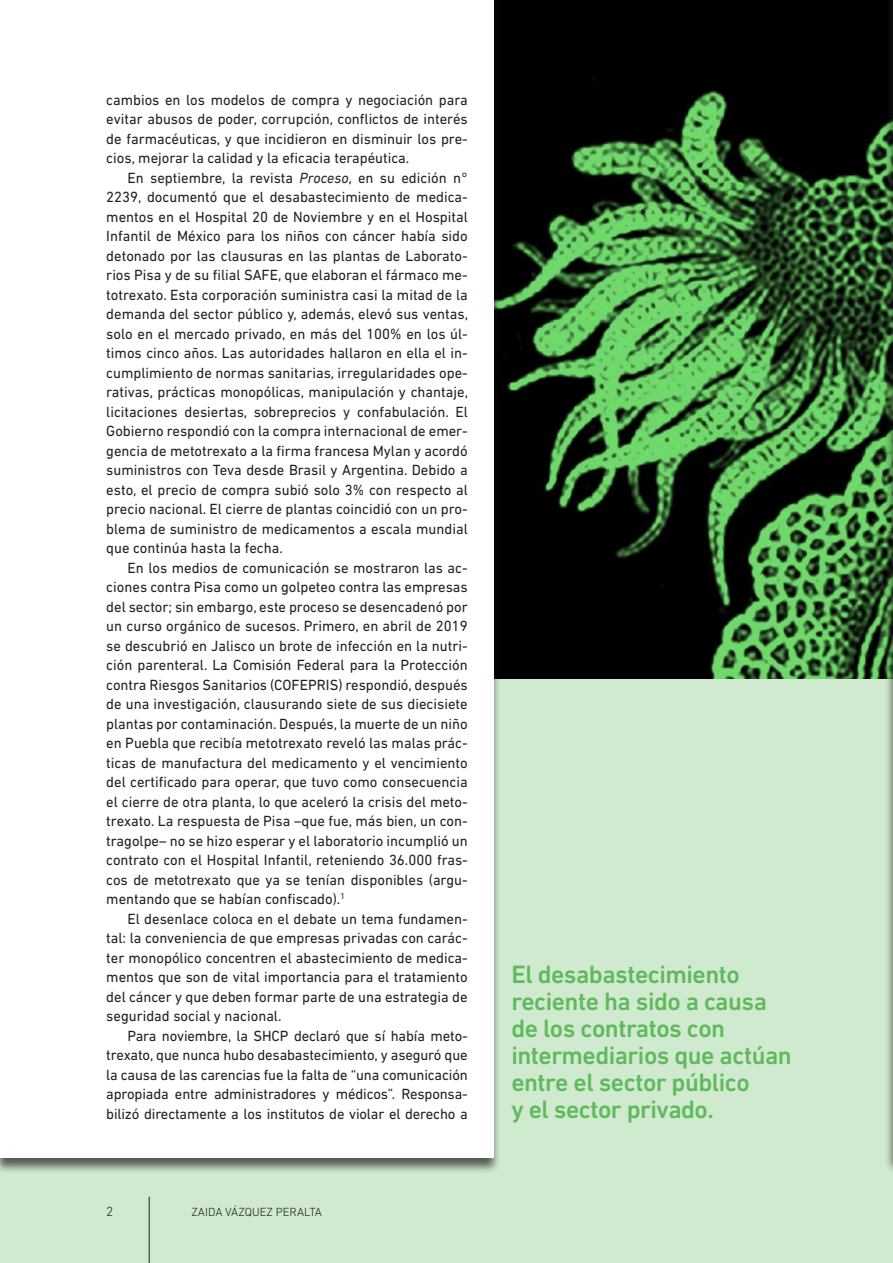
<style>
.page{position:relative;width:893px;height:1263px;background:#cfeace}
.page>*{position:absolute;margin:0;border:0;box-sizing:border-box;transform-origin:0 0}
.t1{font:500 25.5px/27px "DIN Next LT Pro";letter-spacing:-.02em;color:#60b95d}
.t2{font:15px/19.5px "DIN Next LT Pro";color:#231f20;text-align:justify}
.t3{font:300 13.5px "DIN Next LT Pro";color:#231f20}
.t4{font:300 12px "DIN Next LT Pro";color:#231f20}
.s1{font-style:italic}
</style>
<div class="page">
<img style="left:502px;top:0;width:383px;height:679px">
<hr style="left:149px;top:1197px;width:1px;height:66px;background:#231f20">
<div style="left:0;top:0;width:502px;height:1175px;background:#231f20;opacity:.7"></div>
<div style="left:0;top:0;width:493px;height:1158px;background:#fff"></div>
<div style="left:885px;top:0;width:8px;height:1174px;background:#231f20;opacity:.7"></div>
<hr style="left:892px;top:0;width:1px;height:1157px;background:#fff">
<p class="t2" style="left:106px;top:90px;width:363px">cambios en los modelos de compra y negociación para evitar abusos de poder, corrupción, conflictos de interés de farmacéuticas, y que incidieron en disminuir los pre&shy;cios, mejorar la calidad y la eficacia terapéutica.</p>
<p class="t2" style="left:106px;top:168px;width:363px;text-indent:21px">En septiembre, la revista <span class="s1">Proceso</span>, en su edición n° 2239, documentó que el desabastecimiento de medica&shy;mentos en el Hospital 20 de Noviembre y en el Hospital Infantil de México para los niños con cáncer había sido detonado por las clausuras en las plantas de Laborato&shy;rios Pisa y de su filial SAFE, que elaboran el fármaco me&shy;totrexato. Esta corporación suministra casi la mitad de la demanda del sector público y, además, elevó sus ventas, solo en el mercado privado, en más del 100% en los úl&shy;timos cinco años. Las autoridades hallaron en ella el in&shy;cumplimiento de normas sanitarias, irregularidades ope&shy;rativas, prácticas monopólicas, manipulación y chantaje, licitaciones desiertas, sobreprecios y confabulación. El Gobierno respondió con la compra internacional de emer&shy;gencia de metotrexato a la firma francesa Mylan y acordó suministros con Teva desde Brasil y Argentina. Debido a esto, el precio de compra subió solo 3% con respecto al precio nacional. El cierre de plantas coincidió con un pro&shy;blema de suministro de medicamentos a escala mundial que continúa hasta la fecha.</p>
<p class="t2" style="left:106px;top:558px;width:363px;text-indent:21px">En los medios de comunicación se mostraron las ac&shy;ciones contra Pisa como un golpeteo contra las empresas del sector; sin embargo, este proceso se desencadenó por un curso orgánico de sucesos. Primero, en abril de 2019 se descubrió en Jalisco un brote de infección en la nutri&shy;ción parenteral. La Comisión Federal para la Protección contra Riesgos Sanitarios (COFEPRIS) respondió, después de una investigación, clausurando siete de sus diecisiete plantas por contaminación. Después, la muerte de un niño en Puebla que recibía metotrexato reveló las malas prác&shy;ticas de manufactura del medicamento y el vencimiento del certificado para operar, que tuvo como consecuencia el cierre de otra planta, lo que aceleró la crisis del meto&shy;trexato. La respuesta de Pisa –que fue, más bien, un con&shy;tragolpe– no se hizo esperar y el laboratorio incumplió un contrato con el Hospital Infantil, reteniendo 36.000 fras&shy;cos de metotrexato que ya se tenían disponibles (argu&shy;mentando que se habían confiscado).<sup>1</sup></p>
<p class="t2" style="left:106px;top:909px;width:363px;text-indent:21px">El desenlace coloca en el debate un tema fundamen&shy;tal: la conveniencia de que empresas privadas con carác&shy;ter monopólico concentren el abastecimiento de medica&shy;mentos que son de vital importancia para el tratamiento del cáncer y que deben formar parte de una estrategia de seguridad social y nacional.</p>
<p class="t2" style="left:106px;top:1026px;width:363px;text-indent:21px">Para noviembre, la SHCP declaró que sí había meto&shy;trexato, que nunca hubo desabastecimiento, y aseguró que la causa de las carencias fue la falta de “una comunicación apropiada entre administradores y médicos”. Responsa&shy;bilizó directamente a los institutos de violar el derecho a</p>
<p class="t3" style="left:106px;top:1204px;width:9px">2</p>
<p class="t4" style="left:191px;top:1205px;width:132px">ZAIDA VÁZQUEZ PERALTA</p>
<h1 class="t1" style="left:511px;top:961px;width:282px">El desabastecimiento reciente ha sido a causa de los contratos con intermediarios que actúan entre el sector público<br>y el sector privado.</h1>
</div>
